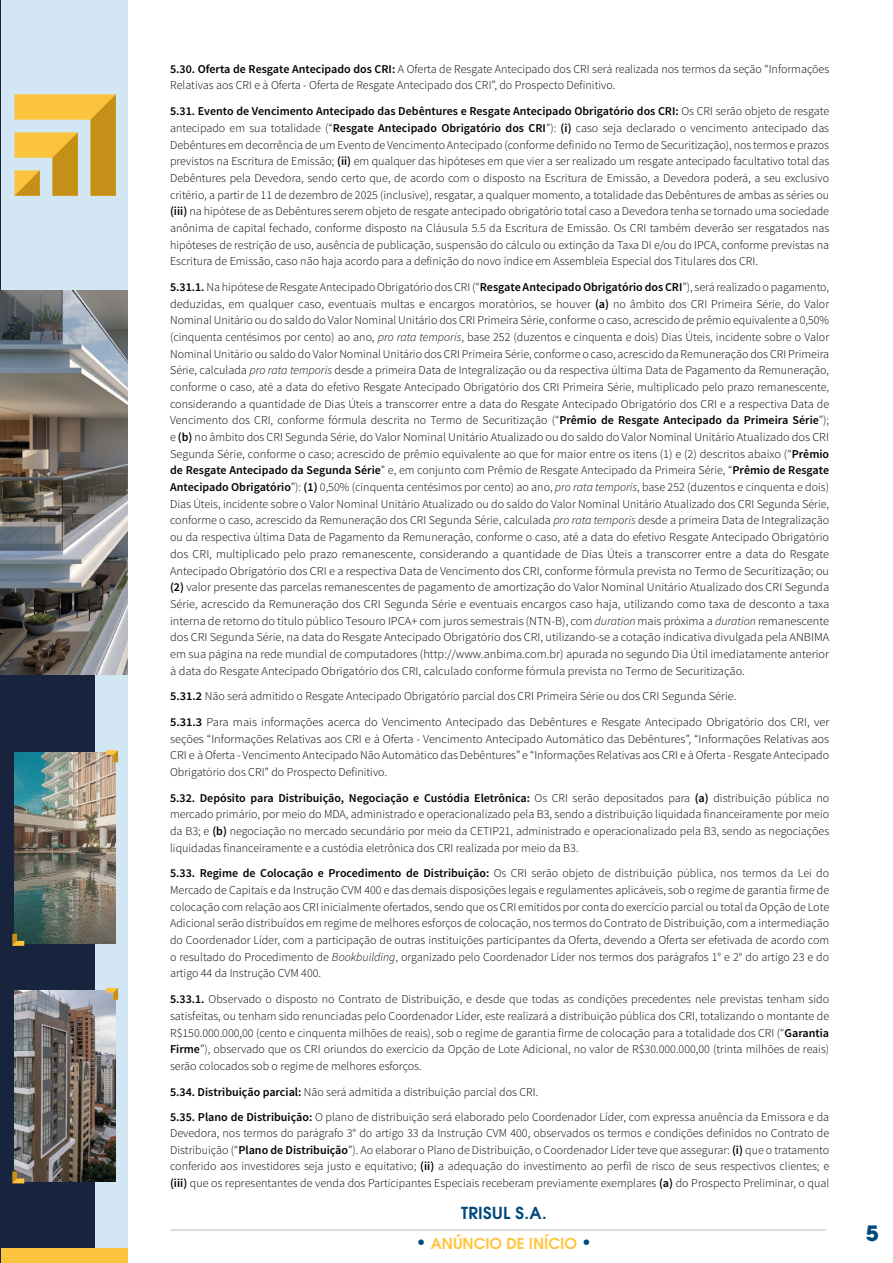
<style>
.page{position:relative;width:893px;height:1263px;background:#fff}
.page>*{position:absolute;margin:0;border:0;box-sizing:border-box;transform-origin:0 0}
.t1{font:700 21px "ITC Avant Garde Pro";color:#00487c}
.t2{font:600 16.5px "ITC Avant Garde Pro";letter-spacing:.02em;color:#00487c}
.t3{font:600 15px "ITC Avant Garde Pro";color:#ffc43d}
.t4{font:300 12px/16.6px "Source Sans Pro";color:#000;text-align:justify}
.s1{font-weight:600}
.s2{font-style:italic}
.s3{font-size:18px;color:#00487c}
</style>
<div class="page">
<hr style="left:170px;top:1229px;width:656px;height:2px;background:#ccc">
<div style="left:1px;top:0;width:127px;height:1263px;background:#d2e6f4"></div>
<div style="left:1px;top:0;width:94px;height:1263px;background:#18233e"></div>
<div style="left:1px;top:0;width:127px;height:290px;background:#d2e6f4"></div>
<img style="left:1px;top:290px;width:127px;height:385px">
<div style="left:1px;top:1249px;width:127px;height:14px;background:#fcc33e"></div>
<img style="left:15px;top:752px;width:101px;height:191px">
<svg style="left:106px;top:750px;width:12px;height:12px"></svg>
<svg style="left:12px;top:934px;width:12px;height:12px"></svg>
<img style="left:15px;top:990px;width:101px;height:191px">
<svg style="left:106px;top:988px;width:12px;height:12px"></svg>
<svg style="left:12px;top:1171px;width:12px;height:12px"></svg>
<svg style="left:14px;top:94px;width:102px;height:102px"></svg>
<p class="t4" style="left:170px;top:61px;width:661px"><span class="s1">5.30. Oferta de Resgate Antecipado dos CRI:</span> A Oferta de Resgate Antecipado dos CRI será realizada nos termos da seção “Informações<br>Relativas aos CRI e à Oferta - Oferta de Resgate Antecipado dos CRI”, do Prospecto Definitivo.</p>
<p class="t4" style="left:170px;top:103px;width:661px"><span class="s1">5.31. Evento de Vencimento Antecipado das Debêntures e Resgate Antecipado Obrigatório dos CRI:</span> Os CRI serão objeto de resgate antecipado em sua totalidade (“<span class="s1">Resgate Antecipado Obrigatório dos CRI</span>”): <span class="s1">(i)</span> caso seja declarado o vencimento antecipado das Debêntures em decorrência de um Evento de Vencimento Antecipado (conforme definido no Termo de Securitização), nos termos e prazos previstos na Escritura de Emissão; <span class="s1">(ii)</span> em qualquer das hipóteses em que vier a ser realizado um resgate antecipado facultativo total das Debêntures pela Devedora, sendo certo que, de acordo com o disposto na Escritura de Emissão, a Devedora poderá, a seu exclusivo critério, a partir de 11 de dezembro de 2025 (inclusive), resgatar, a qualquer momento, a totalidade das Debêntures de ambas as séries ou <span class="s1">(iii)</span> na hipótese de as Debêntures serem objeto de resgate antecipado obrigatório total caso a Devedora tenha se tornado uma sociedade anônima de capital fechado, conforme disposto na Cláusula 5.5 da Escritura de Emissão. Os CRI também deverão ser resgatados nas hipóteses de restrição de uso, ausência de publicação, suspensão do cálculo ou extinção da Taxa DI e/ou do IPCA, conforme previstas na Escritura de Emissão, caso não haja acordo para a definição do novo índice em Assembleia Especial dos Titulares dos CRI.</p>
<p class="t4" style="left:170px;top:279px;width:661px"><span class="s1">5.31.1.</span> Na hipótese de Resgate Antecipado Obrigatório dos CRI (“<span class="s1">Resgate Antecipado Obrigatório dos CRI</span>”), será realizado o pagamento, deduzidas, em qualquer caso, eventuais multas e encargos moratórios, se houver <span class="s1">(a)</span> no âmbito dos CRI Primeira Série, do Valor Nominal Unitário ou do saldo do Valor Nominal Unitário dos CRI Primeira Série, conforme o caso, acrescido de prêmio equivalente a 0,50% (cinquenta centésimos por cento) ao ano, <span class="s2">pro rata temporis</span>, base 252 (duzentos e cinquenta e dois) Dias Úteis, incidente sobre o Valor Nominal Unitário ou saldo do Valor Nominal Unitário dos CRI Primeira Série, conforme o caso, acrescido da Remuneração dos CRI Primeira Série, calculada <span class="s2">pro rata temporis</span> desde a primeira Data de Integralização ou da respectiva última Data de Pagamento da Remuneração, conforme o caso, até a data do efetivo Resgate Antecipado Obrigatório dos CRI Primeira Série, multiplicado pelo prazo remanescente, considerando a quantidade de Dias Úteis a transcorrer entre a data do Resgate Antecipado Obrigatório dos CRI e a respectiva Data de Vencimento dos CRI, conforme fórmula descrita no Termo de Securitização (“<span class="s1">Prêmio de Resgate Antecipado da Primeira Série</span>”); e <span class="s1">(b)</span> no âmbito dos CRI Segunda Série, do Valor Nominal Unitário Atualizado ou do saldo do Valor Nominal Unitário Atualizado dos CRI Segunda Série, conforme o caso; acrescido de prêmio equivalente ao que for maior entre os itens (1) e (2) descritos abaixo (“<span class="s1">Prêmio de Resgate Antecipado da Segunda Série</span>” e, em conjunto com Prêmio de Resgate Antecipado da Primeira Série, “<span class="s1">Prêmio de Resgate Antecipado Obrigatório</span>”): <span class="s1">(1)</span> 0,50% (cinquenta centésimos por cento) ao ano, <span class="s2">pro rata temporis</span>, base 252 (duzentos e cinquenta e dois)<br>Dias Úteis, incidente sobre o Valor Nominal Unitário Atualizado ou do saldo do Valor Nominal Unitário Atualizado dos CRI Segunda Série, conforme o caso, acrescido da Remuneração dos CRI Segunda Série, calculada <span class="s2">pro rata temporis</span> desde a primeira Data de Integralização ou da respectiva última Data de Pagamento da Remuneração, conforme o caso, até a data do efetivo Resgate Antecipado Obrigatório dos CRI, multiplicado pelo prazo remanescente, considerando a quantidade de Dias Úteis a transcorrer entre a data do Resgate Antecipado Obrigatório dos CRI e a respectiva Data de Vencimento dos CRI, conforme fórmula prevista no Termo de Securitização; ou <span class="s1">(2)</span> valor presente das parcelas remanescentes de pagamento de amortização do Valor Nominal Unitário Atualizado dos CRI Segunda Série, acrescido da Remuneração dos CRI Segunda Série e eventuais encargos caso haja, utilizando como taxa de desconto a taxa interna de retorno do título público Tesouro IPCA+ com juros semestrais (NTN-B), com <span class="s2">duration</span> mais próxima a <span class="s2">duration</span> remanescente dos CRI Segunda Série, na data do Resgate Antecipado Obrigatório dos CRI, utilizando-se a cotação indicativa divulgada pela ANBIMA em sua página na rede mundial de computadores (http://www.anbima.com.br) apurada no segundo Dia Útil imediatamente anterior à data do Resgate Antecipado Obrigatório dos CRI, calculado conforme fórmula prevista no Termo de Securitização.</p>
<p class="t4" style="left:170px;top:683px;width:661px;line-height:25.7px"><span class="s1">5.31.2</span> Não será admitido o Resgate Antecipado Obrigatório parcial dos CRI Primeira Série ou dos CRI Segunda Série.<br><span class="s1">5.31.3</span> Para mais informações acerca do Vencimento Antecipado das Debêntures e Resgate Antecipado Obrigatório dos CRI, ver</p>
<p class="t4" style="left:170px;top:730px;width:661px">seções “Informações Relativas aos CRI e à Oferta - Vencimento Antecipado Automático das Debêntures”, “Informações Relativas aos CRI e à Oferta - Vencimento Antecipado Não Automático das Debêntures” e “Informações Relativas aos CRI e à Oferta - Resgate Antecipado Obrigatório dos CRI” do Prospecto Definitivo.</p>
<p class="t4" style="left:170px;top:789px;width:661px"><span class="s1">5.32. Depósito para Distribuição, Negociação e Custódia Eletrônica:</span> Os CRI serão depositados para <span class="s1">(a)</span> distribuição pública no mercado primário, por meio do MDA, administrado e operacionalizado pela B3, sendo a distribuição liquidada financeiramente por meio da B3; e <span class="s1">(b)</span> negociação no mercado secundário por meio da CETIP21, administrado e operacionalizado pela B3, sendo as negociações liquidadas financeiramente e a custódia eletrônica dos CRI realizada por meio da B3.</p>
<p class="t4" style="left:170px;top:865px;width:661px"><span class="s1">5.33. Regime de Colocação e Procedimento de Distribuição:</span> Os CRI serão objeto de distribuição pública, nos termos da Lei do Mercado de Capitais e da Instrução CVM 400 e das demais disposições legais e regulamentes aplicáveis, sob o regime de garantia firme de colocação com relação aos CRI inicialmente ofertados, sendo que os CRI emitidos por conta do exercício parcial ou total da Opção de Lote Adicional serão distribuídos em regime de melhores esforços de colocação, nos termos do Contrato de Distribuição, com a intermediação do Coordenador Líder, com a participação de outras instituições participantes da Oferta, devendo a Oferta ser efetivada de acordo com o resultado do Procedimento de <span class="s2">Bookbuilding</span>, organizado pelo Coordenador Líder nos termos dos parágrafos 1° e 2° do artigo 23 e do artigo 44 da Instrução CVM 400.</p>
<p class="t4" style="left:170px;top:991px;width:661px"><span class="s1">5.33.1.</span> Observado o disposto no Contrato de Distribuição, e desde que todas as condições precedentes nele previstas tenham sido satisfeitas, ou tenham sido renunciadas pelo Coordenador Líder, este realizará a distribuição pública dos CRI, totalizando o montante de R$150.000.000,00 (cento e cinquenta milhões de reais), sob o regime de garantia firme de colocação para a totalidade dos CRI (“<span class="s1">Garantia Firme</span>”), observado que os CRI oriundos do exercício da Opção de Lote Adicional, no valor de R$30.000.000,00 (trinta milhões de reais) serão colocados sob o regime de melhores esforços.</p>
<p class="t4" style="left:170px;top:1079px;width:661px;line-height:25.3px"><span class="s1">5.34. Distribuição parcial:</span> Não será admitida a distribuição parcial dos CRI.<br><span class="s1">5.35. Plano de Distribuição:</span> O plano de distribuição será elaborado pelo Coordenador Líder, com expressa anuência da Emissora e da</p>
<p class="t4" style="left:170px;top:1125px;width:661px">Devedora, nos termos do parágrafo 3° do artigo 33 da Instrução CVM 400, observados os termos e condições definidos no Contrato de Distribuição (“<span class="s1">Plano de Distribuição</span>”). Ao elaborar o Plano de Distribuição, o Coordenador Líder teve que assegurar: <span class="s1">(i)</span> que o tratamento conferido aos investidores seja justo e equitativo; <span class="s1">(ii)</span> a adequação do investimento ao perfil de risco de seus respectivos clientes; e <span class="s1">(iii)</span> que os representantes de venda dos Participantes Especiais receberam previamente exemplares <span class="s1">(a)</span> do Prospecto Preliminar, o qual</p>
<h2 class="t2" style="left:461px;top:1202px;width:87px">TRISUL S.A.</h2>
<p class="t3" style="left:416px;top:1234px;width:178px"><span class="s3">•</span> ANÚNCIO DE INÍCIO <span class="s3">•</span></p>
<h1 class="t1" style="left:866px;top:1219px;width:14px">5</h1>
</div>
